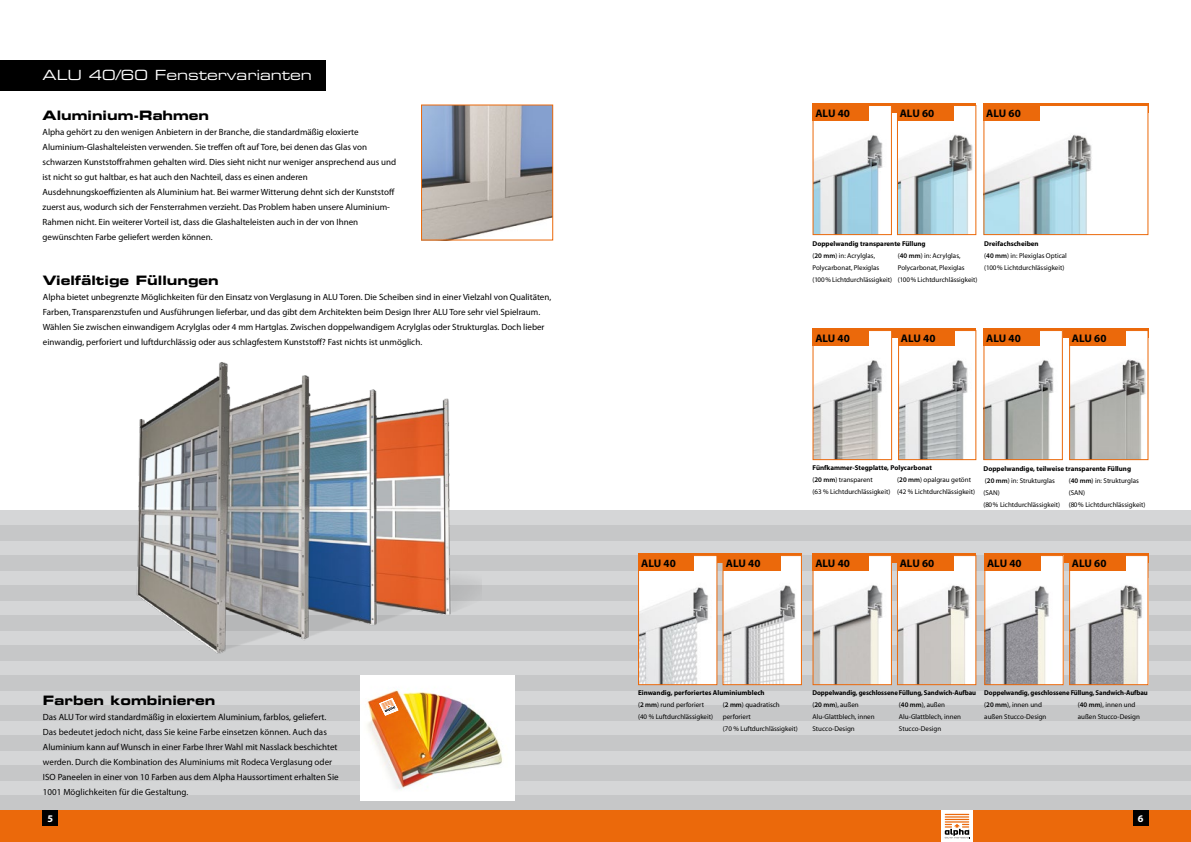
<style>
.page{position:relative;width:1191px;height:842px;background:#fff}
.page>*{position:absolute;margin:0;border:0;box-sizing:border-box;transform-origin:0 0}
.t1{font:14px "Eurostile Extended Two";color:#fff}
.t2{font:13px "Eurostile Bold Extended Two";color:#000}
.t3{font:700 11px "Myriad Pro";letter-spacing:-.005em;color:#000}
.t4{font:700 10.2px "Myriad Pro";color:#fff}
.t5{font:9px/15px "Myriad Pro";color:#000}
.t6{font:7px/12px "Myriad Pro";color:#000}
.t7{font:700 7px/12px "Myriad Pro";letter-spacing:-.01em;color:#000;scale:.96 1}
.s1{font-weight:700}
.s2{font-weight:600}
.s3{font-weight:400}
</style>
<div class="page">
<div style="left:0;top:510px;width:1191px;height:332px;background:#d5d6d7"></div>
<div style="left:0;top:525px;width:1191px;height:15px;background:#c6c7c8"></div>
<div style="left:0;top:555px;width:1191px;height:15px;background:#c6c7c8"></div>
<div style="left:0;top:585px;width:1191px;height:15px;background:#c6c7c8"></div>
<div style="left:0;top:615px;width:1191px;height:15px;background:#c6c7c8"></div>
<div style="left:0;top:645px;width:1191px;height:15px;background:#c6c7c8"></div>
<div style="left:0;top:675px;width:1191px;height:15px;background:#c6c7c8"></div>
<div style="left:0;top:705px;width:1191px;height:15px;background:#c6c7c8"></div>
<div style="left:0;top:735px;width:1191px;height:15px;background:#c6c7c8"></div>
<div style="left:0;top:765px;width:1191px;height:15px;background:#c6c7c8"></div>
<div style="left:0;top:795px;width:1191px;height:15px;background:#c6c7c8"></div>
<img style="left:112px;top:362px;width:370px;height:299px">
<img style="left:423px;top:106px;width:128px;height:132px">
<div style="left:421px;top:104px;width:132px;height:136px;border:1px solid #eb690b"></div>
<div style="left:638px;top:553px;width:164px;height:10px;background:#eb690b"></div>
<div style="left:812px;top:553px;width:164px;height:10px;background:#eb690b"></div>
<div style="left:812px;top:328px;width:164px;height:10px;background:#eb690b"></div>
<div style="left:812px;top:103px;width:164px;height:10px;background:#eb690b"></div>
<div style="left:984px;top:553px;width:164px;height:10px;background:#eb690b"></div>
<div style="left:983px;top:328px;width:165px;height:10px;background:#eb690b"></div>
<div style="left:983px;top:103px;width:165px;height:10px;background:#eb690b"></div>
<div style="left:0;top:60px;width:326px;height:30px;background:#000"></div>
<img style="left:814px;top:332px;width:76px;height:126px">
<div style="left:812px;top:330px;width:80px;height:130px;border:1px solid #eb690b"></div>
<img style="left:814px;top:557px;width:76px;height:126px">
<div style="left:812px;top:555px;width:80px;height:130px;border:1px solid #eb690b"></div>
<div style="left:897px;top:556px;width:79px;height:129px;background:#fff"></div>
<img style="left:899px;top:585px;width:70px;height:98px">
<div style="left:897px;top:555px;width:79px;height:130px;border:1px solid #eb690b"></div>
<img style="left:640px;top:557px;width:75px;height:126px">
<div style="left:638px;top:555px;width:79px;height:130px;border:1px solid #eb690b"></div>
<img style="left:814px;top:107px;width:76px;height:126px">
<div style="left:812px;top:105px;width:80px;height:130px;border:1px solid #eb690b"></div>
<div style="left:897px;top:106px;width:79px;height:129px;background:#fff"></div>
<img style="left:899px;top:134px;width:74px;height:99px">
<div style="left:897px;top:105px;width:79px;height:130px;border:1px solid #eb690b"></div>
<div style="left:984px;top:106px;width:164px;height:129px;background:#fff"></div>
<img style="left:985px;top:134px;width:107px;height:99px">
<div style="left:983px;top:105px;width:165px;height:130px;border:1px solid #eb690b"></div>
<img style="left:985px;top:332px;width:75px;height:126px">
<div style="left:983px;top:330px;width:79px;height:130px;border:1px solid #eb690b"></div>
<div style="left:1069px;top:330px;width:79px;height:130px;background:#fff"></div>
<img style="left:1071px;top:359px;width:75px;height:99px">
<div style="left:1069px;top:330px;width:79px;height:130px;border:1px solid #eb690b"></div>
<img style="left:900px;top:332px;width:74px;height:126px">
<div style="left:898px;top:330px;width:78px;height:130px;border:1px solid #eb690b"></div>
<img style="left:724px;top:557px;width:76px;height:126px">
<div style="left:722px;top:555px;width:80px;height:130px;border:1px solid #eb690b"></div>
<img style="left:986px;top:557px;width:75px;height:126px">
<div style="left:984px;top:555px;width:79px;height:130px;border:1px solid #eb690b"></div>
<div style="left:1069px;top:556px;width:79px;height:129px;background:#fff"></div>
<img style="left:1071px;top:585px;width:71px;height:98px">
<div style="left:1069px;top:555px;width:79px;height:130px;border:1px solid #eb690b"></div>
<img style="left:360px;top:675px;width:154px;height:125px">
<svg style="left:379px;top:698px;width:19px;height:18px"></svg>
<div style="left:812px;top:105px;width:57px;height:15px;background:#eb690b"></div>
<div style="left:812px;top:330px;width:57px;height:15px;background:#eb690b"></div>
<div style="left:723px;top:555px;width:57px;height:15px;background:#eb690b"></div>
<div style="left:638px;top:555px;width:56px;height:15px;background:#eb690b"></div>
<div style="left:812px;top:555px;width:57px;height:15px;background:#eb690b"></div>
<div style="left:897px;top:555px;width:56px;height:15px;background:#eb690b"></div>
<div style="left:984px;top:555px;width:57px;height:15px;background:#eb690b"></div>
<div style="left:1069px;top:555px;width:56px;height:15px;background:#eb690b"></div>
<div style="left:898px;top:330px;width:56px;height:15px;background:#eb690b"></div>
<div style="left:897px;top:105px;width:56px;height:15px;background:#eb690b"></div>
<div style="left:983px;top:105px;width:57px;height:15px;background:#eb690b"></div>
<div style="left:983px;top:330px;width:57px;height:15px;background:#eb690b"></div>
<div style="left:1069px;top:330px;width:56px;height:15px;background:#eb690b"></div>
<div style="left:595px;top:810px;width:596px;height:32px;background:#eb690b"></div>
<div style="left:0;top:810px;width:595px;height:32px;background:#eb690b"></div>
<div style="left:1133px;top:810px;width:15px;height:15px;background:#000"></div>
<div style="left:43px;top:810px;width:15px;height:15px;background:#000"></div>
<svg style="left:941px;top:810px;width:32px;height:32px"></svg>
<svg style="left:944px;top:814px;width:26px;height:24px"></svg>
<h1 class="t1" style="left:43px;top:65px;width:271px">ALU 40/60 Fenstervarianten</h1>
<h2 class="t2" style="left:43px;top:106px;width:168px">Aluminium- Rahmen</h2>
<p class="t5" style="left:43px;top:124px;width:355px">Alpha gehört zu den wenigen Anbietern in der Branche, die standardmäßig eloxierte Aluminium-Glashalteleisten verwenden. Sie treffen oft auf Tore, bei denen das Glas von schwarzen Kunststoffrahmen gehalten wird. Dies sieht nicht nur weniger ansprechend aus und ist nicht so gut haltbar, es hat auch den Nachteil, dass es einen anderen Ausdehnungskoeffizienten als Aluminium hat. Bei warmer Witterung dehnt sich der Kunststoff zuerst aus, wodurch sich der Fensterrahmen verzieht. Das Problem haben unsere Aluminium-Rahmen nicht. Ein weiterer Vorteil ist, dass die Glashalteleisten auch in der von Ihnen gewünschten Farbe geliefert werden können.</p>
<h1 class="t1" style="left:43px;top:65px;width:41px">Text</h1>
<h2 class="t2" style="left:43px;top:271px;width:177px">Vielfältige Füllungen</h2>
<p class="t5" style="left:43px;top:289px;width:510px">Alpha bietet unbegrenzte Möglichkeiten für den Einsatz von Verglasung in ALU Toren. Die Scheiben sind in einer Vielzahl von Qualitäten, Farben, Transparenzstufen und Ausführungen lieferbar, und das gibt dem Architekten beim Design Ihrer ALU Tore sehr viel Spielraum.<br>Wählen Sie zwischen einwandigem Acrylglas oder 4 mm Hartglas. Zwischen doppelwandigem Acrylglas oder Strukturglas. Doch lieber einwandig, perforiert und luftdurchlässig oder aus schlagfestem Kunststoff? Fast nichts ist unmöglich.</p>
<p class="t3" style="left:815px;top:106px;width:36px">ALU 40</p>
<p class="t3" style="left:899px;top:106px;width:36px">ALU 60</p>
<p class="t3" style="left:986px;top:106px;width:36px">ALU 60</p>
<p class="t6" style="left:984px;top:237px;width:84px"><span class="s1">Dreifachscheiben<br></span>(<span class="s2">40 mm</span>) in: Plexiglas Optical (100% Lichtdurchlässigkeit)</p>
<p class="t6" style="left:812px;top:237px;width:115px"><span class="s1">Doppelwandig transparente Füllung </span>(<span class="s2">20 mm</span>) in: Acrylglas,<br>Polycarbonat, Plexiglas<br>(100% Lichtdurchlässigkeit)</p>
<p class="t6" style="left:898px;top:249px;width:81px">(<span class="s2">40 mm</span>) in: Acrylglas,<br>Polycarbonat, Plexiglas (100% Lichtdurchlässigkeit)</p>
<p class="t3" style="left:815px;top:331px;width:36px">ALU 40</p>
<p class="t3" style="left:901px;top:331px;width:36px">ALU 40</p>
<p class="t3" style="left:986px;top:331px;width:36px">ALU 40</p>
<p class="t3" style="left:1072px;top:331px;width:36px">ALU 60</p>
<p class="t6" style="left:812px;top:462px;width:121px"><span class="s1">Fünfkammer-Stegplatte, Polycarbonat </span>(<span class="s2">20 mm</span>) transparent<br>(63 % Lichtdurchlässigkeit)</p>
<p class="t6" style="left:897px;top:474px;width:79px">(<span class="s2">20 mm</span>) opalgrau getönt (42 % Lichtdurchlässigkeit)</p>
<p class="t6" style="left:983px;top:462px;width:149px"><span class="s1">Doppelwandige, teilweise transparente Füllung </span>(<span class="s2">20 mm</span>) in: Strukturglas<br>(SAN)<br>(80% Lichtdurchlässigkeit)</p>
<p class="t6" style="left:1068px;top:474px;width:78px">(<span class="s2">40 mm</span>) in: Strukturglas (SAN)<br>(80% Lichtdurchlässigkeit)</p>
<p class="t3" style="left:641px;top:556px;width:36px">ALU 40</p>
<p class="t3" style="left:726px;top:556px;width:36px">ALU 40</p>
<p class="t3" style="left:815px;top:556px;width:36px">ALU 40</p>
<p class="t3" style="left:899px;top:556px;width:36px">ALU 60</p>
<p class="t3" style="left:987px;top:556px;width:36px">ALU 40</p>
<p class="t3" style="left:1072px;top:556px;width:36px">ALU 60</p>
<p class="t6" style="left:638px;top:687px;width:128px"><span class="s1">Einwandig, perforiertes Aluminiumblech </span>(<span class="s2">2 mm</span>) rund perforiert<br>(40 % Luftdurchlässigkeit)</p>
<p class="t7" style="left:812px;top:687px;width:172px">Doppelwandig, geschlossene Füllung, Sandwich-Aufbau <span class="s3">(</span><span class="s2">20 mm</span><span class="s3">), außen<br>Alu-Glattblech, innen<br>Stucco-Design</span></p>
<p class="t7" style="left:984px;top:687px;width:172px">Doppelwandig, geschlossene Füllung, Sandwich-Aufbau <span class="s3">(</span><span class="s2">20 mm</span><span class="s3">), innen und<br>außen Stucco-Design</span></p>
<h2 class="t2" style="left:43px;top:691px;width:174px">Farben kombinieren</h2>
<p class="t5" style="left:43px;top:709px;width:297px">Das ALU Tor wird standardmäßig in eloxiertem Aluminium, farblos, geliefert.<br>Das bedeutet jedoch nicht, dass Sie keine Farbe einsetzen können. Auch das Aluminium kann auf Wunsch in einer Farbe Ihrer Wahl mit Nasslack beschichtet werden. Durch die Kombination des Aluminiums mit Rodeca Verglasung oder ISO Paneelen in einer von 10 Farben aus dem Alpha Haussortiment erhalten Sie 1001 Möglichkeiten für die Gestaltung.</p>
<p class="t4" style="left:47px;top:811px;width:7px">5</p>
<p class="t4" style="left:1138px;top:811px;width:7px">6</p>
<p class="t6" style="left:899px;top:699px;width:64px">(<span class="s2">40 mm</span>), außen<br>Alu-Glattblech, innen<br>Stucco-Design</p>
<p class="t6" style="left:723px;top:699px;width:77px">(<span class="s2">2 mm</span>) quadratisch perforiert<br>(70 % Luftdurchlässigkeit)</p>
<p class="t6" style="left:1077px;top:699px;width:64px">(<span class="s2">40 mm</span>), innen und außen Stucco-Design</p>
</div>
